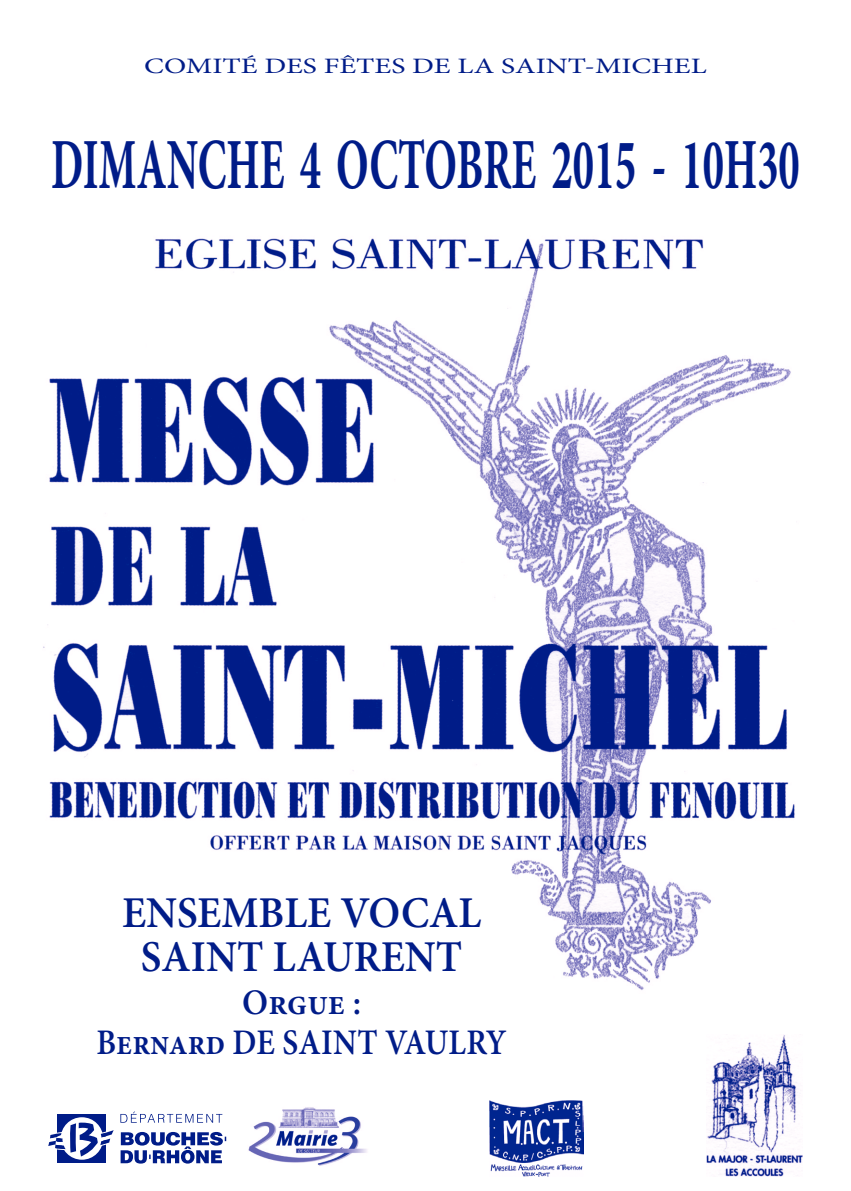
<style>
.page{position:relative;width:851px;height:1191px;background:#fff}
.page>*{position:absolute;margin:0;border:0;box-sizing:border-box;transform-origin:0 0}
.t1{font:700 72px "Minion Pro";color:#001c88;scale:.59 1}
.t2{font:600 44px/44px "Minion Pro";color:#001c88;text-align:center;scale:.95 1}
.t3{font:600 36px/40px "Minion Pro";color:#001c88;text-align:center;scale:.95 1}
.t4{font:22px "Minion Pro";color:#001c88;scale:1.35 1}
</style>
<div class="page">
<img style="left:43px;top:238px;width:752px;height:752px">
<img style="left:489px;top:1100px;width:94px;height:76px">
<img style="left:248px;top:1107px;width:119px;height:59px">
<img style="left:706px;top:1035px;width:96px;height:141px">
<div style="left:58px;top:1114px;width:48px;height:48px;background:#001c88"></div>
<svg style="left:61px;top:1117px;width:42px;height:42px"></svg>
<div style="left:62px;top:1119px;width:39px;height:39px;background:#fff;border-radius:50%"></div>
<svg style="left:48px;top:1122px;width:66px;height:34px"></svg>
<svg style="left:120px;top:1111px;width:102px;height:11px"></svg>
<svg style="left:121px;top:1132px;width:105px;height:31px"></svg>
<p class="t4" style="left:144px;top:51px;width:418px">COMITÉ DES FÊTES DE LA SAINT-MICHEL</p>
<h1 class="t1" style="left:51px;top:122px;width:1270px">DIMANCHE 4 OCTOBRE 2015 - 10H30</h1>
<h2 class="t2" style="left:122px;top:890px;width:379px">ENSEMBLE VOCAL<br>SAINT LAURENT</h2>
<h3 class="t3" style="left:96px;top:982px;width:433px">Orgue :<br>Bernard DE SAINT VAULRY</h3>
</div>
